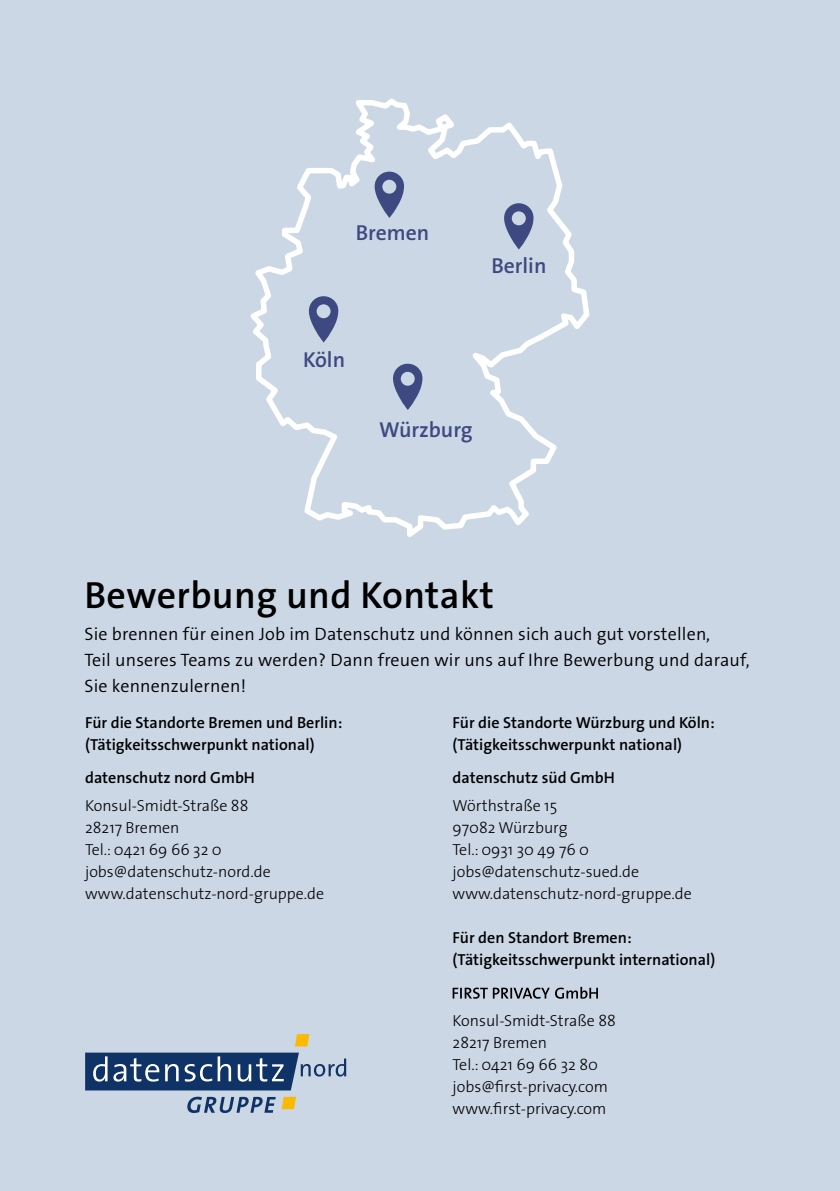
<style>
.page{position:relative;width:840px;height:1191px;background:#fff}
.page>*{position:absolute;margin:0;border:0;box-sizing:border-box;transform-origin:0 0}
.t1{font:600 38px "The Sans Os F";letter-spacing:.01em;color:#000}
.t2{font:600 21.6px "The Sans Os F";color:#3e4981}
.t3{font:300 18px/26px "The Sans Os F";letter-spacing:.01em;color:#000}
.Absatz{font:300 16px "The Sans";color:#000}
.Absatz-2{font:600 16px "The Sans Os F";color:#000}
.erster_Absatz{font:300 16px "The Sans";color:#000}
.erster_Absatz-2{font:600 16px "The Sans Os F";color:#000}
</style>
<div class="page">
<div style="left:0;top:0;width:839px;height:1191px;background:#cbd7e5"></div>
<svg style="left:452px;top:987px;width:145px;height:11px"></svg>
<svg style="left:85px;top:1052px;width:261px;height:38px"></svg>
<svg style="left:281px;top:1096px;width:15px;height:13px"></svg>
<svg style="left:187px;top:1096px;width:88px;height:17px"></svg>
<svg style="left:295px;top:1034px;width:14px;height:12px"></svg>
<svg style="left:250px;top:98px;width:340px;height:439px"></svg>
<svg style="left:374px;top:172px;width:30px;height:46px"></svg>
<svg style="left:504px;top:203px;width:29px;height:46px"></svg>
<svg style="left:393px;top:364px;width:29px;height:46px"></svg>
<svg style="left:309px;top:296px;width:29px;height:46px"></svg>
<p class="t2" style="left:355px;top:219px;width:75px">Bremen</p>
<p class="t2" style="left:491px;top:252px;width:57px">Berlin</p>
<p class="t2" style="left:303px;top:345px;width:44px">Köln</p>
<p class="t2" style="left:379px;top:416px;width:95px">Würzburg</p>
<p class="t1" style="left:84px;top:571px;width:410px">Bewerbung und Kontakt</p>
<p class="t3" style="left:84px;top:621px;width:627px">Sie brennen für einen Job im Datenschutz und können sich auch gut vorstellen,</p>
<p class="t3" style="left:84px;top:647px;width:666px">Teil unseres Teams zu werden? Dann freuen wir uns auf Ihre Bewerbung und darauf,<br>Sie kennenzulernen!</p>
<p class="Absatz-2" style="left:85px;top:712px;width:258px">Für die Standorte Bremen und Berlin:</p>
<p class="Absatz-2" style="left:85px;top:734px;width:231px">(Tätigkeitsschwerpunkt national)</p>
<p class="Absatz-2" style="left:85px;top:767px;width:171px">datenschutz nord GmbH</p>
<p class="Absatz" style="left:85px;top:795px;width:165px">Konsul-Smidt-Straße 88</p>
<p class="Absatz" style="left:85px;top:817px;width:96px">28217 Bremen</p>
<p class="Absatz" style="left:85px;top:839px;width:138px">Tel.: 0421 69 66 32 0</p>
<p class="Absatz" style="left:85px;top:861px;width:187px">jobs@datenschutz-nord.de</p>
<p class="Absatz" style="left:85px;top:883px;width:240px">www.datenschutz-nord-gruppe.de</p>
<p class="Absatz-2" style="left:452px;top:712px;width:263px">Für die Standorte Würzburg und Köln:</p>
<p class="Absatz-2" style="left:452px;top:734px;width:231px">(Tätigkeitsschwerpunkt national)</p>
<p class="Absatz-2" style="left:452px;top:767px;width:164px">datenschutz süd GmbH</p>
<p class="Absatz" style="left:452px;top:795px;width:106px">Wörthstraße 15</p>
<p class="Absatz" style="left:452px;top:817px;width:116px">97082 Würzburg</p>
<p class="Absatz" style="left:452px;top:839px;width:138px">Tel.: 0931 30 49 76 0</p>
<p class="Absatz" style="left:452px;top:861px;width:188px">jobs@datenschutz-sued.de</p>
<p class="Absatz" style="left:452px;top:883px;width:240px">www.datenschutz-nord-gruppe.de</p>
<p class="Absatz-2" style="left:452px;top:927px;width:180px">Für den Standort Bremen:</p>
<p class="erster_Absatz-2" style="left:452px;top:949px;width:264px">(Tätigkeitsschwerpunkt international)</p>
<p class="erster_Absatz" style="left:452px;top:1010px;width:165px">Konsul-Smidt-Straße 88</p>
<p class="erster_Absatz" style="left:452px;top:1032px;width:96px">28217 Bremen</p>
<p class="erster_Absatz" style="left:452px;top:1054px;width:147px">Tel.: 0421 69 66 32 80</p>
<p class="erster_Absatz" style="left:452px;top:1076px;width:157px">jobs@first-privacy.com</p>
<p class="erster_Absatz" style="left:452px;top:1098px;width:155px">www.first-privacy.com</p>
</div>
